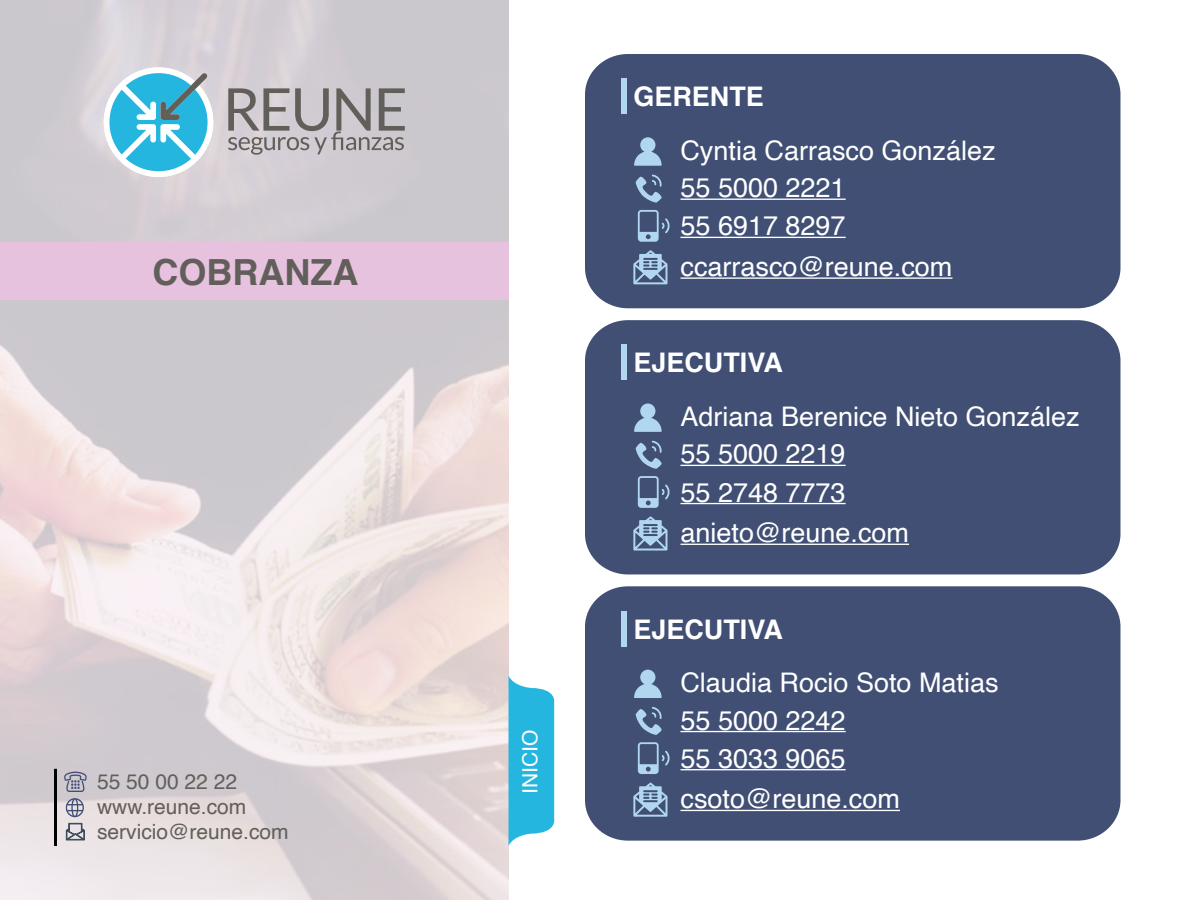
<style>
.page{position:relative;width:1200px;height:900px;background:#fff}
.page>*{position:absolute;margin:0;border:0;box-sizing:border-box;transform-origin:0 0}
.t1{font:700 36px "Helvetica";color:#625f5b}
.t2{font:27px/38.1px "Helvetica";color:#fff}
.t3{font:700 27px "Helvetica";color:#fff}
.t4{font:21px/25.2px "Helvetica";color:#625f5b}
.t5{font:21px "Helvetica";color:#fff}
</style>
<div class="page">
<svg style="left:0;top:0;width:508px;height:900px"></svg>
<svg style="left:508px;top:676px;width:47px;height:170px"></svg>
<div style="left:0;top:242px;width:508px;height:58px;background:#e6c2de"></div>
<div style="left:585px;top:320px;width:535px;height:254px;background:#404f73;border-radius:42px"></div>
<div style="left:585px;top:586px;width:535px;height:255px;background:#404f73;border-radius:42px"></div>
<div style="left:621px;top:344px;width:5px;height:36px;background:#b0d6f0"></div>
<div style="left:621px;top:611px;width:5px;height:36px;background:#b0d6f0"></div>
<svg style="left:634px;top:403px;width:28px;height:29px"></svg>
<svg style="left:634px;top:670px;width:28px;height:28px"></svg>
<svg style="left:633px;top:516px;width:34px;height:35px"></svg>
<svg style="left:633px;top:782px;width:34px;height:35px"></svg>
<svg style="left:636px;top:441px;width:26px;height:28px"></svg>
<svg style="left:636px;top:707px;width:26px;height:28px"></svg>
<hr style="left:681px;top:544px;width:228px;height:1px;background:#fff">
<hr style="left:681px;top:810px;width:219px;height:1px;background:#fff">
<hr style="left:681px;top:465px;width:165px;height:1px;background:#fff">
<hr style="left:681px;top:731px;width:165px;height:1px;background:#fff">
<hr style="left:681px;top:503px;width:165px;height:1px;background:#fff">
<hr style="left:681px;top:769px;width:165px;height:1px;background:#fff">
<svg style="left:638px;top:476px;width:32px;height:32px"></svg>
<svg style="left:638px;top:742px;width:32px;height:32px"></svg>
<svg style="left:228px;top:88px;width:177px;height:67px"></svg>
<svg style="left:104px;top:67px;width:109px;height:110px"></svg>
<div style="left:585px;top:54px;width:535px;height:254px;background:#404f73;border-radius:42px"></div>
<div style="left:621px;top:78px;width:5px;height:36px;background:#b0d6f0"></div>
<svg style="left:634px;top:137px;width:28px;height:29px"></svg>
<svg style="left:633px;top:250px;width:34px;height:34px"></svg>
<svg style="left:636px;top:175px;width:26px;height:28px"></svg>
<hr style="left:681px;top:277px;width:272px;height:2px;background:#fff">
<hr style="left:681px;top:199px;width:165px;height:1px;background:#fff">
<hr style="left:681px;top:237px;width:165px;height:1px;background:#fff">
<svg style="left:638px;top:210px;width:32px;height:32px"></svg>
<svg style="left:64px;top:772px;width:23px;height:20px"></svg>
<svg style="left:66px;top:798px;width:18px;height:19px"></svg>
<svg style="left:66px;top:823px;width:19px;height:17px"></svg>
<div style="left:54px;top:769px;width:3px;height:77px;border:2px solid #000"></div>
<h1 class="t1" style="left:152px;top:244px;width:207px">COBRANZA</h1>
<p class="t4" style="left:97px;top:769px;width:193px">55 50 00 22 22 www.reune.com servicio@reune.com</p>
<p class="t5" style="left:514px;top:794px;width:66px;rotate:-90deg">INICIO</p>
<p class="t3" style="left:633px;top:75px;width:132px">GERENTE</p>
<p class="t2" style="left:680px;top:132px;width:317px">Cyntia Carrasco González</p>
<p class="t2" style="left:681px;top:169px;width:167px">55 5000 2221<br>55 6917 8297</p>
<p class="t2" style="left:681px;top:248px;width:273px">ccarrasco@reune.com</p>
<p class="t3" style="left:633px;top:341px;width:151px">EJECUTIVA</p>
<p class="t2" style="left:680px;top:398px;width:401px">Adriana Berenice Nieto González</p>
<p class="t2" style="left:681px;top:436px;width:167px">55 5000 2219</p>
<p class="t2" style="left:681px;top:474px;width:167px">55 2748 7773</p>
<p class="t2" style="left:681px;top:515px;width:230px">anieto@reune.com</p>
<p class="t3" style="left:633px;top:607px;width:151px">EJECUTIVA</p>
<p class="t2" style="left:680px;top:664px;width:320px">Claudia Rocio Soto Matias</p>
<p class="t2" style="left:681px;top:702px;width:167px">55 5000 2242</p>
<p class="t2" style="left:681px;top:740px;width:167px">55 3033 9065</p>
<p class="t2" style="left:681px;top:781px;width:221px">csoto@reune.com</p>
</div>
